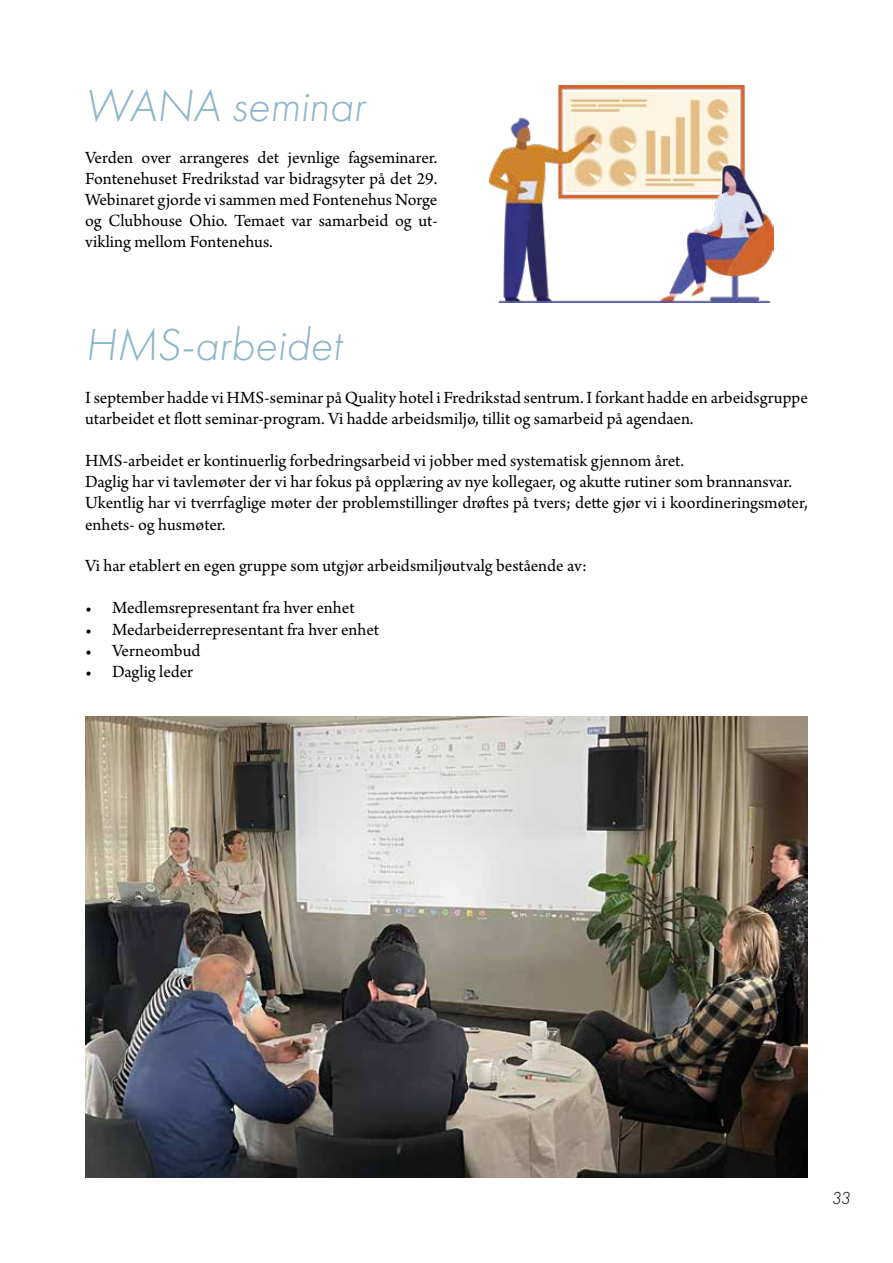
<style>
.page{position:relative;width:893px;height:1263px;background:#fff}
.page>*{position:absolute;margin:0;border:0;box-sizing:border-box;transform-origin:0 0}
.t1{font:italic 300 46.5px "Futura PT";color:#8db5ca}
.t2{font:18px/21px "Arno Pro";letter-spacing:-.005em;color:#000}
.t3{font:italic 300 18px "Futura PT";color:#000}
</style>
<div class="page">
<img style="left:85px;top:716px;width:723px;height:462px">
<img style="left:490px;top:85px;width:283px;height:218px">
<h1 class="t1" style="left:85px;top:79px;width:282px">WANA seminar</h1>
<p class="t2" style="left:85px;top:148px;width:354px;text-align:justify">Verden over arrangeres det jevnlige fagseminarer.<br>Fontenehuset Fredrikstad var bidragsyter på det 29.<br>Webinaret gjorde vi sammen med Fontenehus Norge og Clubhouse Ohio. Temaet var samarbeid og ut&shy;vikling mellom Fontenehus.</p>
<h1 class="t1" style="left:85px;top:318px;width:258px">HMS-arbeidet</h1>
<p class="t2" style="left:85px;top:388px;width:724px">I september hadde vi HMS-seminar på Quality hotel i Fredrikstad sentrum. I forkant hadde en arbeidsgruppe utarbeidet et flott seminar-program. Vi hadde arbeidsmiljø, tillit og samarbeid på agendaen.</p>
<p class="t2" style="left:85px;top:451px;width:724px">HMS-arbeidet er kontinuerlig forbedringsarbeid vi jobber med systematisk gjennom året.<br>Daglig har vi tavlemøter der vi har fokus på opplæring av nye kollegaer, og akutte rutiner som brannansvar.<br>Ukentlig har vi tverrfaglige møter der problemstillinger drøftes på tvers; dette gjør vi i koordineringsmøter, enhets- og husmøter.</p>
<p class="t2" style="left:85px;top:556px;width:503px">Vi har etablert en egen gruppe som utgjør arbeidsmiljøutvalg bestående av:</p>
<p class="t2" style="left:85px;top:598px;width:271px">• Medlemsrepresentant fra hver enhet</p>
<p class="t2" style="left:85px;top:619px;width:296px">• Medarbeiderrepresentant fra hver enhet</p>
<p class="t2" style="left:85px;top:640px;width:117px">• Verneombud</p>
<p class="t2" style="left:85px;top:661px;width:110px">• Daglig leder</p>
<p class="t3" style="left:832px;top:1188px;width:20px">33</p>
</div>
